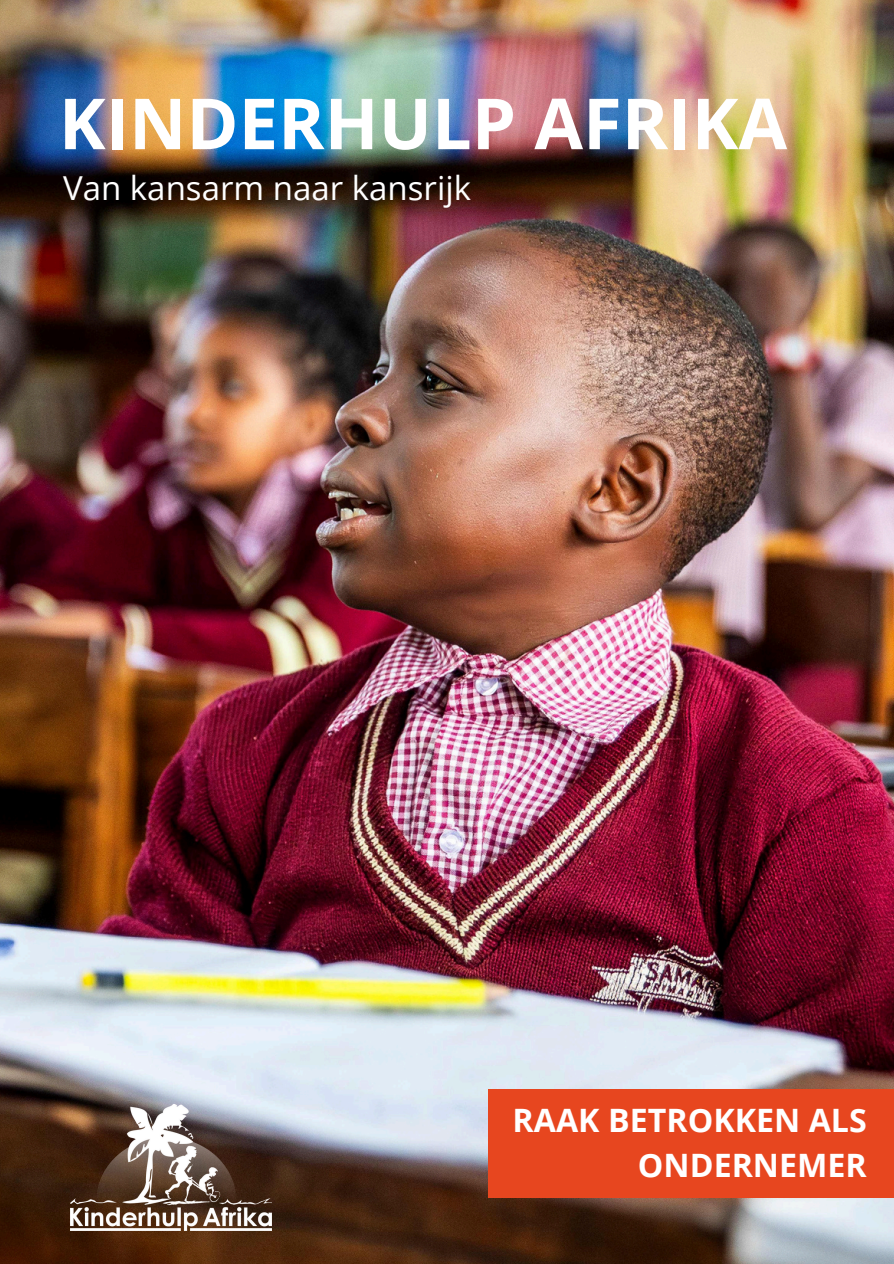
<style>
.page{position:relative;width:894px;height:1264px;background:#fff}
.page>*{position:absolute;margin:0;border:0;box-sizing:border-box;transform-origin:0 0}
.t1{font:700 70.5px "Open Sans";color:#fff}
.t2{font:33px "Open Sans";color:#fff}
.t3{font:700 32.25px/44.8px "Open Sans";color:#fff;text-align:right}
</style>
<div class="page">
<img style="left:0;top:0;width:893px;height:1263px">
<img style="left:71px;top:1104px;width:200px;height:126px">
<div style="left:488px;top:1088px;width:405px;height:108px;background:#e7461f"></div>
<p class="t1" style="left:59px;top:74px;width:729px">KINDERHULP AFRIKA</p>
<p class="t2" style="left:63px;top:164px;width:409px">Van kansarm naar kansrijk</p>
<h2 class="t3" style="left:512px;top:1097px;width:356px">RAAK BETROKKEN ALS<br>ONDERNEMER</h2>
</div>
